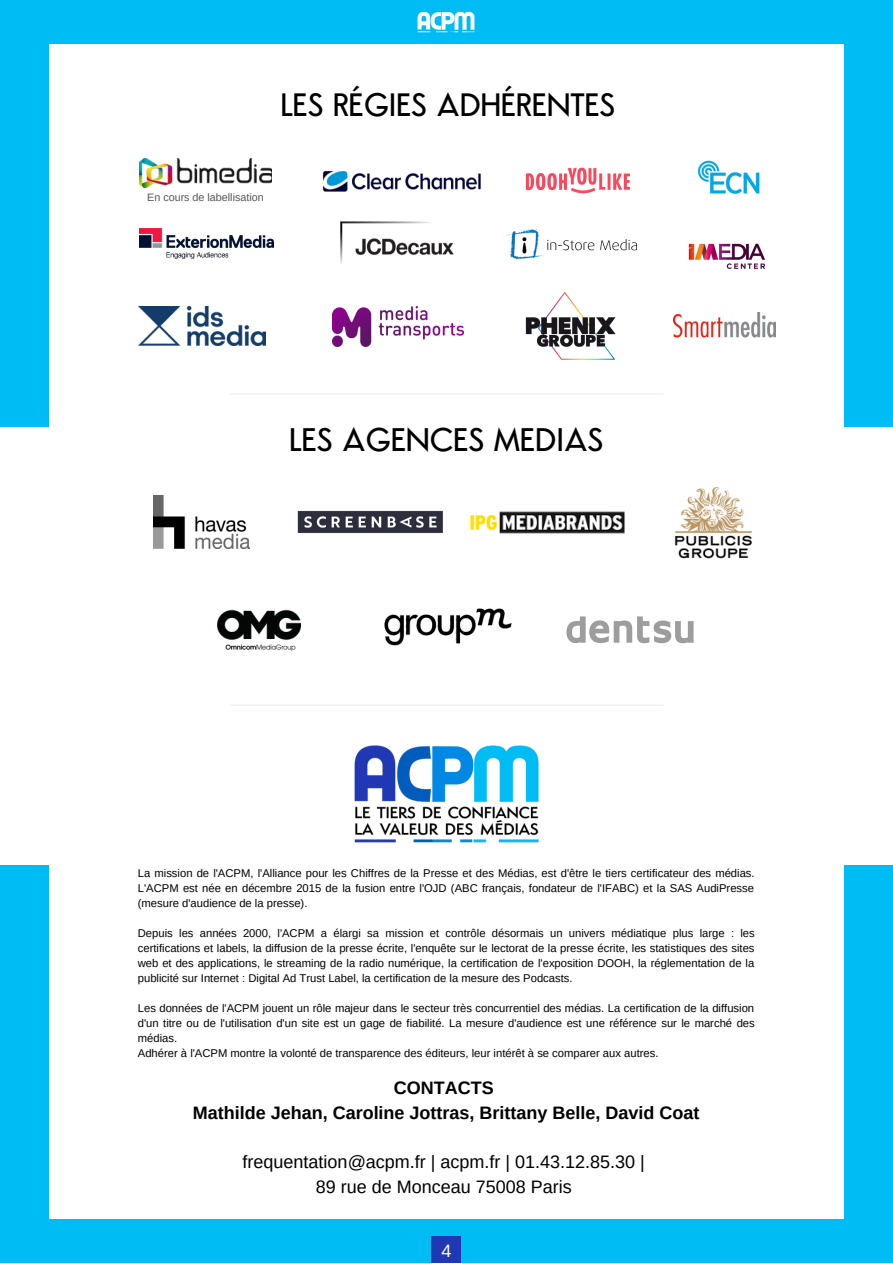
<style>
.page{position:relative;width:893px;height:1264px;background:#fff}
.page>*{position:absolute;margin:0;border:0;box-sizing:border-box;transform-origin:0 0}
.t1{font:500 32.55px "Semplicita";color:#000}
.t2{font:500 32.25px "Semplicita";color:#000}
.t3{font:18px/24.8px "Arimo";color:#000;text-align:center}
.t4{font:700 18px/24.8px "Arimo";color:#000;text-align:center}
.t5{font:18px "Arimo";color:#fff}
.t6{font:11.25px/15px "Arimo";color:#000;text-align:justify}
.t7{font:10.8px "Arimo";color:#565656}
</style>
<div class="page">
<div style="left:0;top:0;width:892px;height:1262px;background:#00bcf4"></div>
<div style="left:0;top:428px;width:892px;height:436px;background:#fff"></div>
<div style="left:49px;top:45px;width:794px;height:1173px;background:#fff"></div>
<img style="left:405px;top:11px;width:81px;height:34px">
<div style="left:432px;top:1235px;width:29px;height:27px;background:#2038b4"></div>
<img style="left:384px;top:608px;width:128px;height:38px">
<img style="left:153px;top:496px;width:97px;height:52px">
<img style="left:470px;top:511px;width:154px;height:23px">
<img style="left:217px;top:609px;width:83px;height:42px">
<img style="left:675px;top:487px;width:77px;height:72px">
<img style="left:297px;top:510px;width:146px;height:23px">
<img style="left:566px;top:616px;width:128px;height:28px">
<img style="left:138px;top:306px;width:127px;height:40px">
<img style="left:506px;top:229px;width:130px;height:30px">
<img style="left:340px;top:221px;width:114px;height:43px">
<img style="left:526px;top:167px;width:105px;height:27px">
<img style="left:525px;top:292px;width:91px;height:68px">
<img style="left:322px;top:171px;width:159px;height:21px">
<img style="left:673px;top:313px;width:102px;height:24px">
<img style="left:697px;top:160px;width:63px;height:34px">
<img style="left:140px;top:228px;width:133px;height:31px">
<img style="left:688px;top:243px;width:77px;height:26px">
<img style="left:332px;top:307px;width:132px;height:39px">
<img style="left:140px;top:158px;width:131px;height:29px">
<img style="left:315px;top:705px;width:263px;height:138px">
<hr style="left:230px;top:393px;width:433px;height:1px;background:#eee">
<hr style="left:230px;top:704px;width:433px;height:1px;background:#eee">
<h2 class="t2" style="left:281px;top:92px;width:336px">LES RÉGIES ADHÉRENTES</h2>
<p class="t7" style="left:147px;top:191px;width:118px">En cours de labellisation</p>
<h1 class="t1" style="left:289px;top:426px;width:315px">LES AGENCES MEDIAS</h1>
<p class="t6" style="left:138px;top:865px;width:618px">La mission de l'ACPM, l'Alliance pour les Chiffres de la Presse et des Médias, est d'être le tiers certificateur des médias.<br>L'ACPM est née en décembre 2015 de la fusion entre l'OJD (ABC français, fondateur de l'IFABC) et la SAS AudiPresse (mesure d'audience de la presse).</p>
<p class="t6" style="left:138px;top:925px;width:618px">Depuis les années 2000, l'ACPM a élargi sa mission et contrôle désormais un univers médiatique plus large : les certifications et labels, la diffusion de la presse écrite, l'enquête sur le lectorat de la presse écrite, les statistiques des sites web et des applications, le streaming de la radio numérique, la certification de l'exposition DOOH, la réglementation de la publicité sur Internet : Digital Ad Trust Label, la certification de la mesure des Podcasts.</p>
<p class="t6" style="left:138px;top:1000px;width:618px;text-align:left">Les données de l'ACPM jouent un rôle majeur dans le secteur très concurrentiel des médias. La certification de la diffusion d'un titre ou de l'utilisation d'un site est un gage de fiabilité. La mesure d'audience est une référence sur le marché des médias.<br>Adhérer à l'ACPM montre la volonté de transparence des éditeurs, leur intérêt à se comparer aux autres.</p>
<h3 class="t4" style="left:193px;top:1075px;width:508px">CONTACTS<br>Mathilde Jehan, Caroline Jottras, Brittany Belle, David Coat</h3>
<h3 class="t3" style="left:243px;top:1149px;width:403px">frequentation@acpm.fr | acpm.fr | 01.43.12.85.30 |<br>89 rue de Monceau 75008 Paris</h3>
<h3 class="t5" style="left:441px;top:1241px;width:11px">4</h3>
</div>
